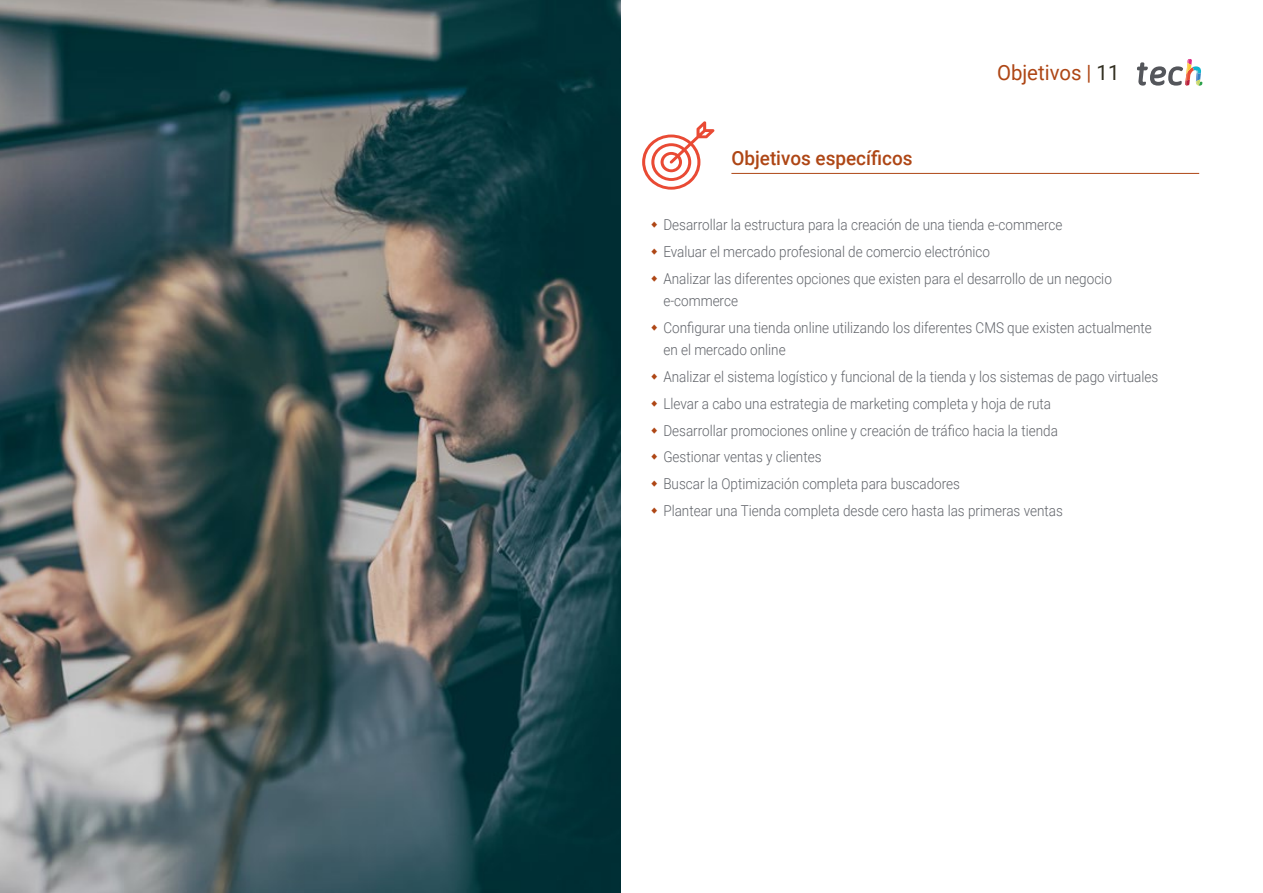
<style>
.page{position:relative;width:1263px;height:893px;background:#fff}
.page>*{position:absolute;margin:0;border:0;box-sizing:border-box;transform-origin:0 0}
.t1{font:21px "Roboto";color:#ae4615}
.t2{font:500 19.5px "Roboto";color:#ae4615}
.t3{font:300 15px/26.7px "Roboto";color:#61646a;scale:.9 1}
.s1{color:#312e20}
</style>
<div class="page">
<hr style="left:731px;top:173px;width:468px;height:1px;background:#ae4615">
<svg style="left:642px;top:121px;width:72px;height:69px"></svg>
<img style="left:0;top:0;width:621px;height:893px">
<svg style="left:1137px;top:59px;width:65px;height:27px"></svg>
<h2 class="t2" style="left:731px;top:144px;width:183px">Objetivos específicos</h2>
<h1 class="t1" style="left:997px;top:57px;width:124px">Objetivos | <span class="s1">11</span></h1>
<p class="t3" style="left:663px;top:211px;width:500px">Desarrollar la estructura para la creación de una tienda e-commerce<br>Evaluar el mercado profesional de comercio electrónico<br>Analizar las diferentes opciones que existen para el desarrollo de un negocio</p>
<p class="t3" style="left:663px;top:287px;width:544px">e-commerce<br>Configurar una tienda online utilizando los diferentes CMS que existen actualmente</p>
<p class="t3" style="left:663px;top:336px;width:551px">en el mercado online<br>Analizar el sistema logístico y funcional de la tienda y los sistemas de pago virtuales Llevar a cabo una estrategia de marketing completa y hoja de ruta<br>Desarrollar promociones online y creación de tráfico hacia la tienda<br>Gestionar ventas y clientes<br>Buscar la Optimización completa para buscadores<br>Plantear una Tienda completa desde cero hasta las primeras ventas</p>
</div>
